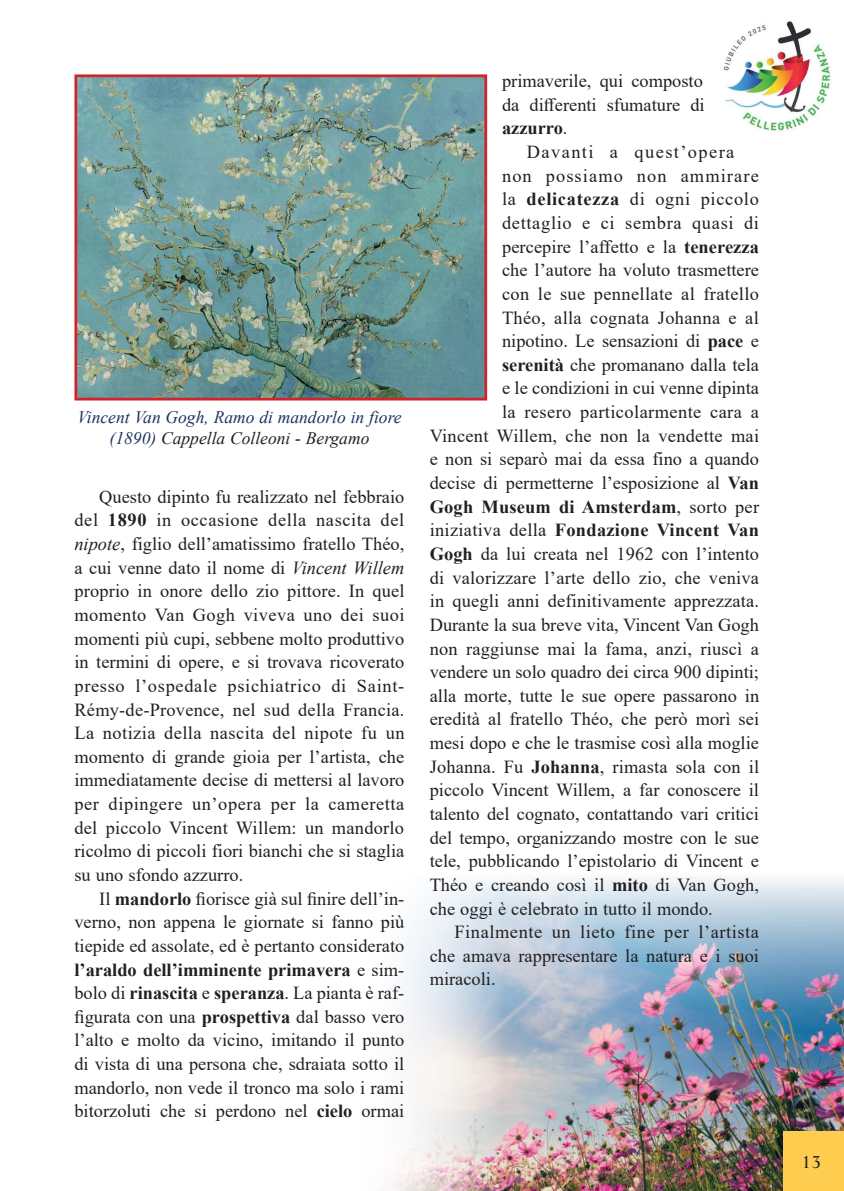
<style>
.page{position:relative;width:844px;height:1191px;background:#fff}
.page>*{position:absolute;margin:0;border:0;box-sizing:border-box;transform-origin:0 0}
.t1{font:18.38px/23.6px "Times New Roman";color:#231f20;text-align:justify}
.t2{font:700 18.38px "Times New Roman";letter-spacing:.01em;color:#231f20}
.t3{font:18.38px "Times New Roman";letter-spacing:.02em;color:#231f20}
.t4{font:18.38px "Times New Roman";letter-spacing:.035em;color:#231f20}
.t5{font:18.38px "Times New Roman";letter-spacing:.03em;color:#231f20}
.t6{font:18.38px "Times New Roman";letter-spacing:.025em;color:#231f20}
.t7{font:18.38px "Times New Roman";letter-spacing:.06em;color:#231f20}
.t8{font:18.38px "Times New Roman";letter-spacing:.075em;color:#231f20}
.t9{font:italic 17.5px/21px "Times New Roman";color:#1d3260;text-align:center}
.t10{font:17.5px "Life";color:#231f20}
.s1{color:#231f20}
.s2{font-weight:700}
.s3{font-style:italic}
.s4{font-weight:400}
</style>
<div class="page">
<img style="left:391px;top:877px;width:452px;height:314px">
<div style="left:783px;top:1131px;width:60px;height:60px;background:#fecc4e"></div>
<img style="left:723px;top:21px;width:108px;height:110px">
<img style="left:78px;top:78px;width:405px;height:318px">
<div style="left:74px;top:74px;width:413px;height:326px;border:3px solid #d1232a"></div>
<p class="t9" style="left:77px;top:406px;width:325px">Vincent Van Gogh, Ramo di mandorlo in fiore (1890) <span class="s1">Cappella Colleoni - Bergamo</span></p>
<p class="t1" style="left:74px;top:484px;width:331px;text-indent:25px">Questo dipinto fu realizzato nel febbraio del <span class="s2">1890</span> in occasione della nascita del <span class="s3">nipote</span>, figlio dell’amatissimo fratello Théo, a cui venne dato il nome di <span class="s3">Vincent Willem </span>proprio in onore dello zio pittore. In quel momento Van Gogh viveva uno dei suoi momenti più cupi, sebbene molto produttivo in termini di opere, e si trovava ricoverato presso l’ospedale psichiatrico di Saint-Rémy-de-Provence, nel sud della Francia.<br>La notizia della nascita del nipote fu un momento di grande gioia per l’artista, che immediatamente decise di mettersi al lavoro per dipingere un’opera per la cameretta del piccolo Vincent Willem: un mandorlo ricolmo di piccoli fiori bianchi che si staglia su uno sfondo azzurro.</p>
<p class="t1" style="left:74px;top:886px;width:331px;text-indent:25px">Il <span class="s2">mandorlo</span> fiorisce già sul finire dell’in&shy;verno, non appena le giornate si fanno più tiepide ed assolate, ed è pertanto considerato <span class="s2">l’araldo dell’imminente primavera</span> e sim&shy;bolo di <span class="s2">rinascita</span> e <span class="s2">speranza</span>. La pianta è raf&shy;figurata con una <span class="s2">prospettiva</span> dal basso vero l’alto e molto da vicino, imitando il punto di vista di una persona che, sdraiata sotto il mandorlo, non vede il tronco ma solo i rami bitorzoluti che si perdono nel <span class="s2">cielo</span> ormai</p>
<p class="t1" style="left:502px;top:69px;width:204px">primaverile, qui composto da differenti sfumature di <span class="s2">azzurro</span>.</p>
<p class="t8" style="left:526px;top:139px;width:209px">Davanti a quest’opera</p>
<p class="t7" style="left:502px;top:163px;width:258px">non possiamo non ammirare</p>
<p class="t4" style="left:502px;top:186px;width:258px">la <span class="s2">delicatezza</span> di ogni piccolo</p>
<p class="t4" style="left:502px;top:210px;width:258px">dettaglio e ci sembra quasi di</p>
<p class="t1" style="left:502px;top:234px;width:258px">percepire l’affetto e la <span class="s2">tenerezza</span></p>
<p class="t1" style="left:502px;top:258px;width:258px">che l’autore ha voluto trasmettere</p>
<p class="t3" style="left:502px;top:281px;width:258px">con le sue pennellate al fratello</p>
<p class="t3" style="left:502px;top:304px;width:258px">Théo, alla cognata Johanna e al</p>
<p class="t1" style="left:502px;top:329px;width:258px">nipotino. Le sensazioni di <span class="s2">pace</span> e</p>
<p class="t1" style="left:502px;top:352px;width:258px"><span class="s2">serenità</span> che promanano dalla tela</p>
<p class="t1" style="left:502px;top:376px;width:258px">e le condizioni in cui venne dipinta</p>
<p class="t6" style="left:502px;top:399px;width:258px">la resero particolarmente cara a</p>
<p class="t1" style="left:429px;top:423px;width:331px">Vincent Willem, che non la vendette mai</p>
<p class="t1" style="left:429px;top:447px;width:330px">e non si separò mai da essa fino a quando</p>
<p class="t1" style="left:429px;top:470px;width:330px">decise di permetterne l’esposizione al <span class="s2">Van</span></p>
<p class="t2" style="left:429px;top:493px;width:331px">Gogh Museum di Amsterdam<span class="s4">, sorto per</span></p>
<p class="t2" style="left:429px;top:517px;width:330px"><span class="s4">iniziativa della</span> Fondazione Vincent Van</p>
<p class="t1" style="left:429px;top:541px;width:331px"><span class="s2">Gogh</span> da lui creata nel 1962 con l’intento</p>
<p class="t1" style="left:429px;top:565px;width:331px">di valorizzare l’arte dello zio, che veniva</p>
<p class="t1" style="left:429px;top:588px;width:331px">in quegli anni definitivamente apprezzata.</p>
<p class="t1" style="left:429px;top:612px;width:331px">Durante la sua breve vita, Vincent Van Gogh</p>
<p class="t1" style="left:429px;top:636px;width:330px">non raggiunse mai la fama, anzi, riuscì a</p>
<p class="t1" style="left:429px;top:659px;width:331px">vendere un solo quadro dei circa 900 dipinti;</p>
<p class="t1" style="left:429px;top:683px;width:331px">alla morte, tutte le sue opere passarono in</p>
<p class="t1" style="left:429px;top:707px;width:331px">eredità al fratello Théo, che però morì sei</p>
<p class="t1" style="left:429px;top:730px;width:331px">mesi dopo e che le trasmise così alla moglie</p>
<p class="t1" style="left:429px;top:754px;width:331px">Johanna. Fu <span class="s2">Johanna</span>, rimasta sola con il</p>
<p class="t1" style="left:429px;top:778px;width:331px">piccolo Vincent Willem, a far conoscere il</p>
<p class="t1" style="left:429px;top:801px;width:331px">talento del cognato, contattando vari critici</p>
<p class="t1" style="left:429px;top:825px;width:331px">del tempo, organizzando mostre con le sue</p>
<p class="t1" style="left:429px;top:848px;width:331px">tele, pubblicando l’epistolario di Vincent e</p>
<p class="t1" style="left:429px;top:872px;width:331px">Théo e creando così il <span class="s2">mito</span> di Van Gogh,</p>
<p class="t1" style="left:429px;top:896px;width:284px">che oggi è celebrato in tutto il mondo.</p>
<p class="t5" style="left:454px;top:919px;width:306px">Finalmente un lieto fine per l’artista</p>
<p class="t1" style="left:429px;top:943px;width:331px">che amava rappresentare la natura e i suoi</p>
<p class="t1" style="left:429px;top:967px;width:67px">miracoli.</p>
<p class="t10" style="left:801px;top:1151px;width:21px">13</p>
</div>
